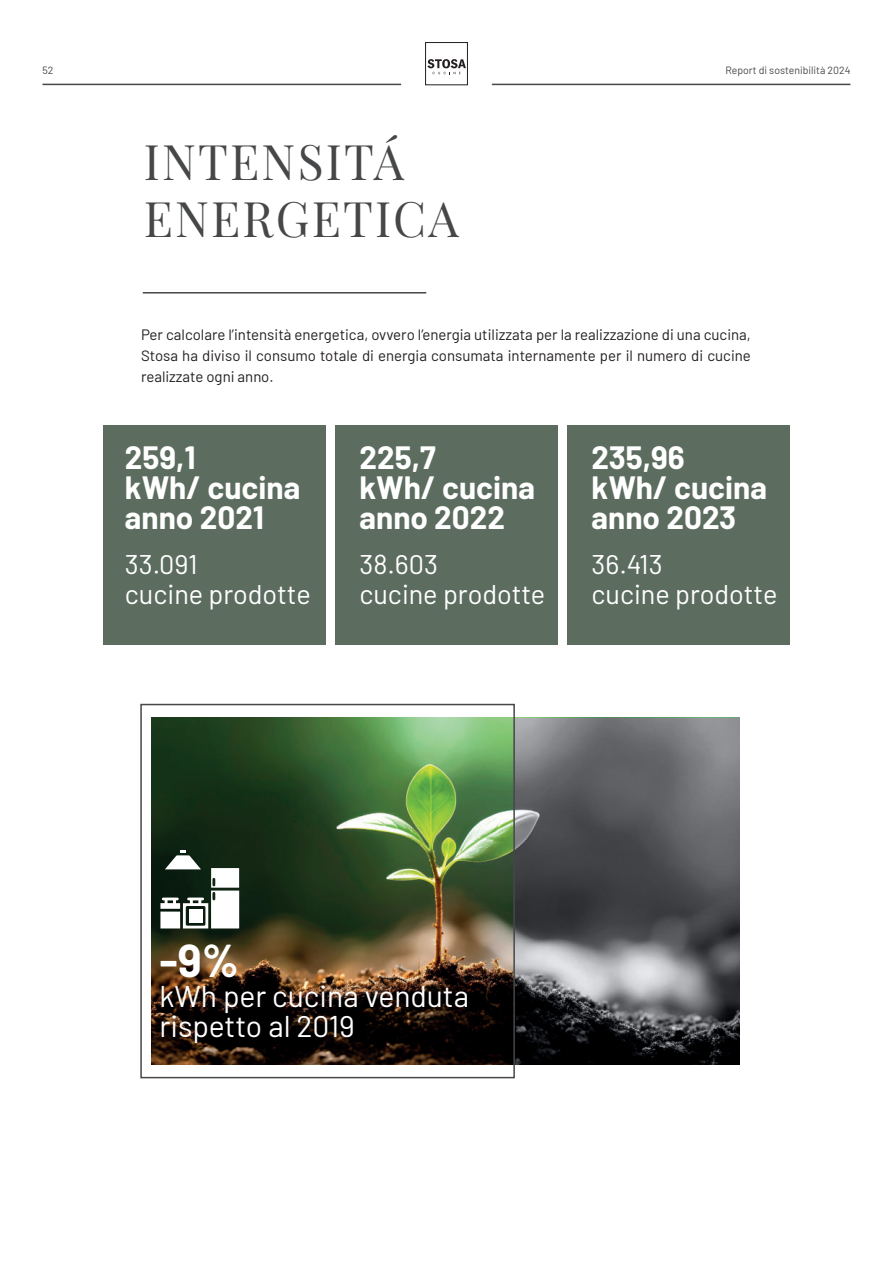
<style>
.page{position:relative;width:893px;height:1263px;background:#fff}
.page>*{position:absolute;margin:0;border:0;box-sizing:border-box;transform-origin:0 0}
.t1{font:48px/57px "Playfair Display";letter-spacing:.045em;color:#464748}
.t2{font:700 45px "Barlow";color:#fff}
.t3{font:700 31.5px/30px "Barlow";color:#fff}
.t4{font:30px/30px "Barlow";color:#fff}
.t5{font:27px/30px "Barlow";color:#fff}
.t6{font:15px/21px "Barlow";color:#231f20;text-align:justify}
.t7{font:10.5px "Barlow";color:#464748}
</style>
<div class="page">
<hr style="left:43px;top:84px;width:358px;height:1px;background:#464748">
<hr style="left:492px;top:84px;width:358px;height:1px;background:#464748">
<svg style="left:427px;top:59px;width:39px;height:15px"></svg>
<div style="left:425px;top:42px;width:43px;height:43px;border:1px solid #231f20"></div>
<hr style="left:143px;top:292px;width:283px;height:1px;background:#464748">
<img style="left:151px;top:718px;width:361px;height:346px">
<div style="left:140px;top:704px;width:375px;height:374px;border:2px solid #464748"></div>
<svg style="left:515px;top:718px;width:225px;height:346px;background:#595b5d"></svg>
<svg style="left:160px;top:850px;width:79px;height:78px"></svg>
<div style="left:189px;top:909px;width:14px;height:14px;background:#fff"></div>
<div style="left:103px;top:425px;width:223px;height:219px;background:#5c6d60"></div>
<div style="left:335px;top:425px;width:223px;height:219px;background:#5c6d60"></div>
<div style="left:567px;top:425px;width:223px;height:219px;background:#5c6d60"></div>
<p class="t7" style="left:43px;top:63px;width:13px">52</p>
<p class="t7" style="left:725px;top:63px;width:127px">Report di sostenibilità 2024</p>
<h1 class="t1" style="left:144px;top:129px;width:316px">INTENSITÁ<br>ENERGETICA</h1>
<p class="t6" style="left:141px;top:323px;width:611px">Per calcolare l’intensità energetica, ovvero l’energia utilizzata per la realizzazione di una cucina, Stosa ha diviso il consumo totale di energia consumata internamente per il numero di cucine realizzate ogni anno.</p>
<h3 class="t3" style="left:125px;top:440px;width:177px">259,1<br>kWh/ cucina anno 2021</h3>
<h3 class="t5" style="left:125px;top:547px;width:187px">33.091<br>cucine prodotte</h3>
<h3 class="t3" style="left:359px;top:440px;width:177px">225,7<br>kWh/ cucina anno 2022</h3>
<h3 class="t5" style="left:359px;top:547px;width:187px">38.603<br>cucine prodotte</h3>
<h3 class="t3" style="left:591px;top:440px;width:177px">235,96 kWh/ cucina anno 2023</h3>
<h3 class="t5" style="left:591px;top:547px;width:187px">36.413<br>cucine prodotte</h3>
<h2 class="t2" style="left:159px;top:928px;width:81px">-9%</h2>
<h3 class="t4" style="left:159px;top:979px;width:311px">kWh per cucina venduta rispetto al 2019</h3>
</div>
